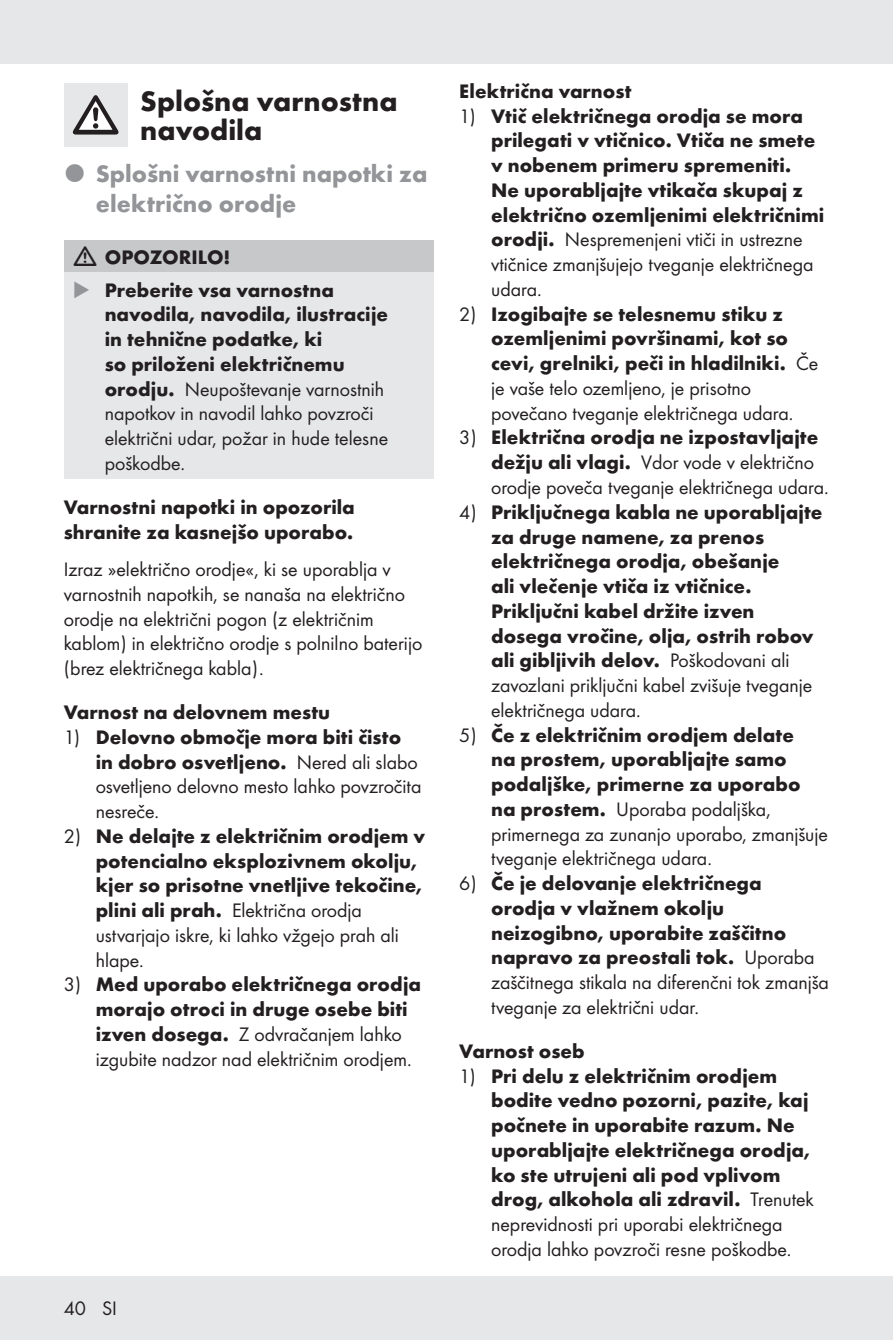
<style>
.page{position:relative;width:893px;height:1340px;background:#fff}
.page>*{position:absolute;margin:0;border:0;box-sizing:border-box;transform-origin:0 0}
.Headline-01{font:700 29.25px/29.2px "Futura";color:#231f20}
.t1{font:700 24.75px/29.2px "Futura";color:#939598}
.Body_SB{font:700 20.25px/24.8px "Futura";color:#231f20}
.Body_SB-2{font:20.25px/24.8px "Futura Boo";color:#231f20}
.Headline-03_SB__Power_Tools{font:700 20.25px "Futura";color:#231f20}
.s1{color:#939598}
.s2{font-family:"Futura Boo";font-weight:400}
.s3{font-family:"Futura";font-weight:700}
</style>
<div class="page">
<div style="left:0;top:1276px;width:893px;height:63px;background:#e6e7e9"></div>
<div style="left:0;top:0;width:893px;height:64px;background:#e6e7e9"></div>
<div style="left:64px;top:83px;width:64px;height:64px;background:#e6e7e9"></div>
<svg style="left:73px;top:95px;width:45px;height:39px"></svg>
<div style="left:64px;top:240px;width:370px;height:33px;background:#c7c8ca"></div>
<div style="left:64px;top:273px;width:370px;height:206px;background:#e6e7e9"></div>
<p class="Headline-01" style="left:140px;top:84px;width:259px">Splošna varnostna navodila</p>
<p class="t1" style="left:96px;top:158px;width:333px">Splošni varnostni napotki za električno orodje</p>
<p class="Body_SB" style="left:105px;top:243px;width:127px">OPOZORILO!</p>
<p class="Body_SB" style="left:105px;top:276px;width:285px;text-indent:-32px"><span class="s1">◆</span> Preberite vsa varnostna navodila, navodila, ilustracije in tehnične podatke, ki<br>so priloženi električnemu orodju. <span class="s2">Neupoštevanje varnostnih napotkov in navodil lahko povzroči električni udar, požar in hude telesne poškodbe.</span></p>
<p class="Body_SB" style="left:64px;top:493px;width:293px">Varnostni napotki in opozorila shranite za kasnejšo uporabo.</p>
<p class="Body_SB-2" style="left:64px;top:556px;width:360px">Izraz »električno orodje«, ki se uporablja v varnostnih napotkih, se nanaša na električno orodje na električni pogon (z električnim kablom) in električno orodje s polnilno baterijo (brez električnega kabla).</p>
<p class="Headline-03_SB__Power_Tools" style="left:64px;top:697px;width:268px">Varnost na delovnem mestu</p>
<p class="Body_SB-2" style="left:96px;top:723px;width:327px;text-indent:-32px">1) <span class="s3">Delovno območje mora biti čisto in dobro osvetljeno.</span> Nered ali slabo osvetljeno delovno mesto lahko povzročita nesreče.</p>
<p class="Body_SB" style="left:96px;top:822px;width:331px;text-indent:-32px"><span class="s2">2)</span> Ne delajte z električnim orodjem v potencialno eksplozivnem okolju, kjer so prisotne vnetljive tekočine, plini ali prah. <span class="s2">Električna orodja ustvarjajo iskre, ki lahko vžgejo prah ali hlape.</span></p>
<p class="Body_SB" style="left:96px;top:970px;width:327px;text-indent:-32px"><span class="s2">3)</span> Med uporabo električnega orodja morajo otroci in druge osebe biti izven dosega. <span class="s2">Z odvračanjem lahko izgubite nadzor nad električnim orodjem.</span></p>
<p class="Body_SB-2" style="left:64px;top:1295px;width:55px">40 SI</p>
<p class="Headline-03_SB__Power_Tools" style="left:459px;top:76px;width:174px">Električna varnost</p>
<p class="Body_SB" style="left:491px;top:102px;width:335px;text-indent:-32px"><span class="s2">1)</span> Vtič električnega orodja se mora prilegati v vtičnico. Vtiča ne smete v nobenem primeru spremeniti.<br>Ne uporabljajte vtikača skupaj z električno ozemljenimi električnimi orodji. <span class="s2">Nespremenjeni vtiči in ustrezne vtičnice zmanjšujejo tveganje električnega udara.</span></p>
<p class="Body_SB" style="left:491px;top:300px;width:329px;text-indent:-32px"><span class="s2">2)</span> Izogibajte se telesnemu stiku z ozemljenimi površinami, kot so cevi, grelniki, peči in hladilniki. <span class="s2">Če je vaše telo ozemljeno, je prisotno povečano tveganje električnega udara.</span></p>
<p class="Body_SB-2" style="left:491px;top:424px;width:337px;text-indent:-32px">3) <span class="s3">Električna orodja ne izpostavljajte dežju ali vlagi.</span> Vdor vode v električno orodje poveča tveganje električnega udara.</p>
<p class="Body_SB" style="left:491px;top:498px;width:333px;text-indent:-32px"><span class="s2">4)</span> Priključnega kabla ne uporabljajte za druge namene, za prenos električnega orodja, obešanje<br>ali vlečenje vtiča iz vtičnice.<br>Priključni kabel držite izven dosega vročine, olja, ostrih robov ali gibljivih delov. <span class="s2">Poškodovani ali zavozlani priključni kabel zvišuje tveganje električnega udara.</span></p>
<p class="Body_SB" style="left:491px;top:721px;width:338px;text-indent:-32px"><span class="s2">5)</span> Če z električnim orodjem delate<br>na prostem, uporabljajte samo podaljške, primerne za uporabo na prostem. <span class="s2">Uporaba podaljška, primernega za zunanjo uporabo, zmanjšuje tveganje električnega udara.</span></p>
<p class="Body_SB" style="left:491px;top:869px;width:339px;text-indent:-32px"><span class="s2">6)</span> Če je delovanje električnega orodja v vlažnem okolju neizogibno, uporabite zaščitno napravo za preostali tok. <span class="s2">Uporaba zaščitnega stikala na diferenčni tok zmanjša tveganje za električni udar.</span></p>
<p class="Headline-03_SB__Power_Tools" style="left:459px;top:1036px;width:127px">Varnost oseb</p>
<p class="Body_SB" style="left:491px;top:1061px;width:324px;text-indent:-32px"><span class="s2">1)</span> Pri delu z električnim orodjem bodite vedno pozorni, pazite, kaj počnete in uporabite razum. Ne uporabljajte električnega orodja, ko ste utrujeni ali pod vplivom drog, alkohola ali zdravil. <span class="s2">Trenutek neprevidnosti pri uporabi električnega orodja lahko povzroči resne poškodbe.</span></p>
</div>
